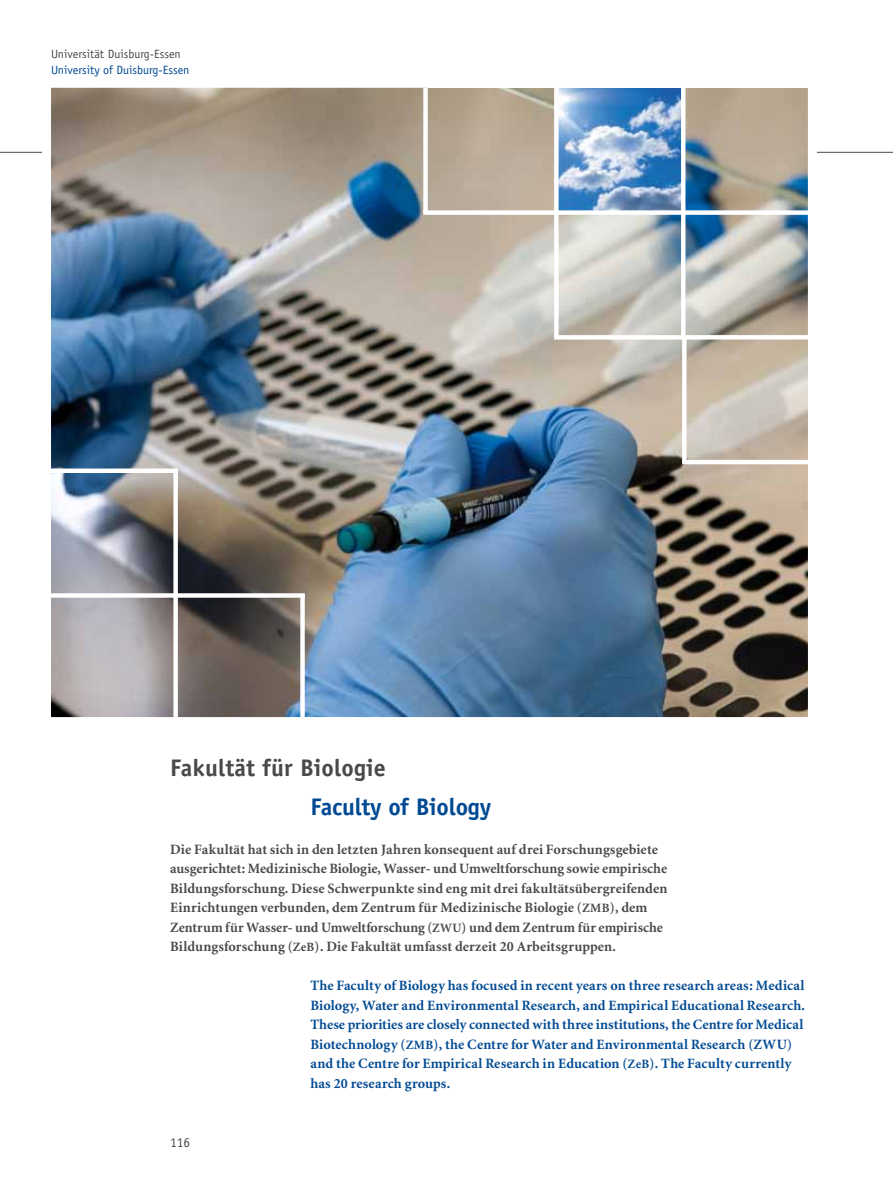
<style>
.page{position:relative;width:893px;height:1191px;background:#fff}
.page>*{position:absolute;margin:0;border:0;box-sizing:border-box;transform-origin:0 0}
.t1{font:700 24px "Officina Sans";letter-spacing:.005em;color:#494948}
.t2{font:700 24px "Officina Sans";letter-spacing:-.01em;color:#004a93}
.t3{font:700 14.25px/19.5px "Minion";letter-spacing:.005em;color:#494948}
.t4{font:700 14.25px/19.5px "Minion";letter-spacing:.01em;color:#004a93}
.t5{font:13.5px "Officina Sans";color:#494948}
.t6{font:12px "Officina Sans";color:#004a93}
.t7{font:12px "Officina Sans";color:#494948}
.s1{font-size:12.75px}
</style>
<div class="page">
<hr style="left:0;top:152px;width:893px;height:1px;background:#494948">
<img style="left:38px;top:87px;width:783px;height:631px">
<img style="left:559px;top:88px;width:122px;height:122px">
<div style="left:427px;top:83px;width:132px;height:5px;background:#fff"></div>
<div style="left:554px;top:83px;width:131px;height:5px;background:#fff"></div>
<div style="left:681px;top:83px;width:131px;height:5px;background:#fff"></div>
<hr style="left:554px;top:335px;width:132px;height:4px;background:#fff">
<hr style="left:682px;top:460px;width:131px;height:4px;background:#fff">
<div style="left:423px;top:210px;width:132px;height:5px;background:#fff"></div>
<div style="left:554px;top:210px;width:131px;height:5px;background:#fff"></div>
<div style="left:681px;top:210px;width:131px;height:5px;background:#fff"></div>
<div style="left:47px;top:468px;width:131px;height:5px;background:#fff"></div>
<hr style="left:681px;top:335px;width:131px;height:4px;background:#fff">
<svg style="left:51px;top:593px;width:122px;height:4px"></svg>
<svg style="left:178px;top:593px;width:127px;height:4px"></svg>
<hr style="left:47px;top:471px;width:4px;height:124px;background:#fff">
<hr style="left:47px;top:595px;width:4px;height:125px;background:#fff">
<div style="left:173px;top:471px;width:5px;height:124px;background:#fff"></div>
<div style="left:173px;top:595px;width:5px;height:125px;background:#fff"></div>
<div style="left:300px;top:595px;width:5px;height:125px;background:#fff"></div>
<div style="left:554px;top:213px;width:5px;height:124px;background:#fff"></div>
<div style="left:682px;top:337px;width:5px;height:125px;background:#fff"></div>
<div style="left:423px;top:88px;width:5px;height:124px;background:#fff"></div>
<div style="left:554px;top:88px;width:5px;height:124px;background:#fff"></div>
<hr style="left:681px;top:88px;width:4px;height:124px;background:#fff">
<hr style="left:681px;top:212px;width:4px;height:125px;background:#fff">
<hr style="left:808px;top:88px;width:4px;height:124px;background:#fff">
<hr style="left:808px;top:212px;width:4px;height:125px;background:#fff">
<p class="t7" style="left:51px;top:47px;width:131px">Universität Duisburg-Essen</p>
<p class="t6" style="left:51px;top:62px;width:140px">University of Duisburg-Essen</p>
<h1 class="t1" style="left:170px;top:752px;width:217px">Fakultät für Biologie</h1>
<h1 class="t2" style="left:310px;top:791px;width:182px">Faculty of Biology</h1>
<p class="t3" style="left:170px;top:840px;width:499px">Die Fakultät hat sich in den letzten Jahren konsequent auf drei Forschungsgebiete ausgerichtet: Medizinische Biologie, Wasser- und Umweltforschung sowie empirische Bildungsforschung. Diese Schwerpunkte sind eng mit drei fakultätsübergreifenden Einrichtungen verbunden, dem Zentrum für Medizinische Biologie (<span class="s1">ZMB</span>), dem Zentrum für Wasser- und Umweltforschung (<span class="s1">ZWU</span>) und dem Zentrum für empirische Bildungsforschung (<span class="s1">ZeB</span>). Die Fakultät umfasst derzeit 20 Arbeitsgruppen.</p>
<p class="t4" style="left:310px;top:976px;width:496px">The Faculty of Biology has focused in recent years on three research areas: Medical Biology, Water and Environmental Research, and Empirical Educational Research.<br>These priorities are closely connected with three institutions, the Centre for Medical Biotechnology (<span class="s1">ZMB</span>), the Centre for Water and Environmental Research (ZWU) and the Centre for Empirical Research in Education (<span class="s1">ZeB</span>). The Faculty currently has 20 research groups.</p>
<p class="t5" style="left:170px;top:1134px;width:22px">116</p>
</div>
